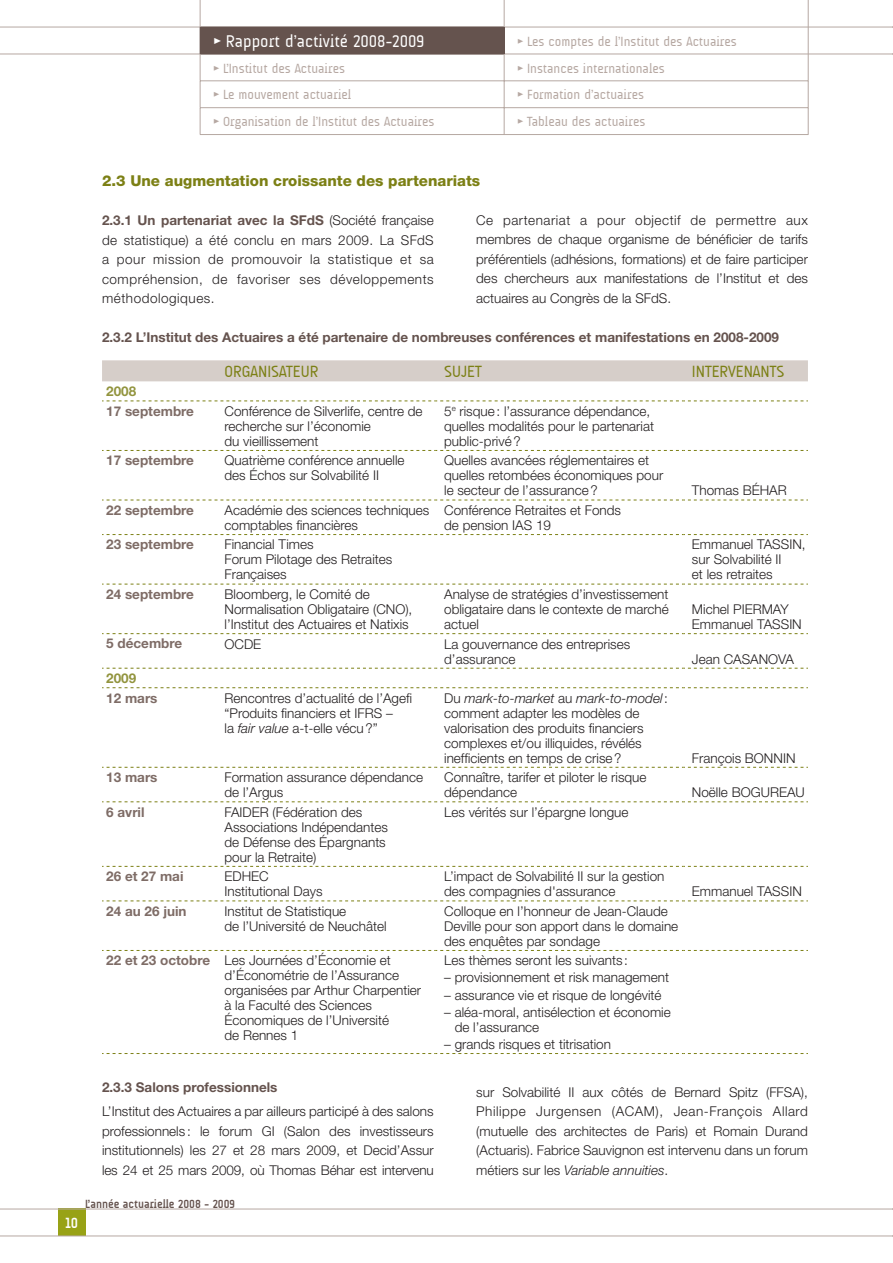
<style>
.page{position:relative;width:893px;height:1263px;background:#fff}
.page>*{position:absolute;margin:0;border:0;box-sizing:border-box;transform-origin:0 0}
.t1{font:17.25px "A Udimat";color:#fff}
.t2{font:16.5px "A Udimat";color:#7c8015}
.t3{font:800 15px "Helvetica Neue";color:#7c8015}
.t4{font:700 15px "A Udimat";color:#fff}
.t5{font:300 13.5px/15px "Helvetica Neue";color:#231f20}
.t6{font:13.5px "A Udimat";color:#b6a8a2}
.t7{font:700 13.5px "Helvetica Neue";color:#65534e}
.t8{font:700 13.5px "Helvetica Neue";color:#7e6c66}
.t9{font:700 13.5px "Helvetica Neue";color:#92943e}
.t10{font:700 12px "A Udimat";color:#65534e}
.s1{font-family:"Meta Black Caps Expert"}
.s2{font-weight:700;color:#65534e}
.s3{font-style:italic}
.s4{font-weight:700;color:#7e6c66}
</style>
<div class="page">
<div style="left:102px;top:360px;width:706px;height:21px;background:#d6cec9"></div>
<svg style="left:102px;top:400px;width:706px;height:1px"></svg>
<svg style="left:102px;top:450px;width:706px;height:1px"></svg>
<svg style="left:102px;top:500px;width:706px;height:1px"></svg>
<svg style="left:102px;top:534px;width:706px;height:1px"></svg>
<svg style="left:102px;top:584px;width:706px;height:1px"></svg>
<svg style="left:102px;top:633px;width:706px;height:1px"></svg>
<svg style="left:102px;top:668px;width:706px;height:1px"></svg>
<svg style="left:102px;top:687px;width:706px;height:1px"></svg>
<svg style="left:102px;top:767px;width:706px;height:1px"></svg>
<svg style="left:102px;top:801px;width:706px;height:1px"></svg>
<svg style="left:102px;top:866px;width:706px;height:1px"></svg>
<svg style="left:102px;top:900px;width:706px;height:1px"></svg>
<svg style="left:102px;top:950px;width:706px;height:1px"></svg>
<svg style="left:102px;top:1053px;width:706px;height:1px"></svg>
<div style="left:58px;top:1209px;width:27px;height:27px;background:#98a216"></div>
<hr style="left:0;top:1236px;width:893px;height:1px;background:#b6a8a2">
<hr style="left:0;top:1209px;width:893px;height:1px;background:#b6a8a2">
<hr style="left:0;top:27px;width:893px;height:1px;background:#b6a8a2">
<hr style="left:0;top:54px;width:893px;height:1px;background:#b6a8a2">
<div style="left:200px;top:27px;width:304px;height:27px;background:#65534e"></div>
<hr style="left:200px;top:54px;width:304px;height:1px;background:#65534e">
<hr style="left:200px;top:0;width:304px;height:1px;background:#b6a8a2">
<hr style="left:504px;top:0;width:304px;height:1px;background:#b6a8a2">
<svg style="left:200px;top:0;width:1px;height:134px"></svg>
<hr style="left:200px;top:81px;width:608px;height:1px;background:#b6a8a2">
<svg style="left:504px;top:0;width:1px;height:134px"></svg>
<svg style="left:808px;top:0;width:1px;height:134px"></svg>
<hr style="left:200px;top:107px;width:608px;height:1px;background:#b6a8a2">
<hr style="left:200px;top:134px;width:304px;height:1px;background:#b6a8a2">
<hr style="left:504px;top:134px;width:304px;height:1px;background:#b6a8a2">
<p class="t1" style="left:213px;top:34px;width:213px"><span class="s1">@</span> Rapport d’activité 2008-2009</p>
<p class="t6" style="left:517px;top:36px;width:221px"><span class="s1">@</span> Les comptes de l’Institut des Actuaires</p>
<p class="t6" style="left:213px;top:63px;width:134px"><span class="s1">@</span> L’Institut des Actuaires</p>
<p class="t6" style="left:517px;top:63px;width:149px"><span class="s1">@</span> Instances internationales</p>
<p class="t6" style="left:213px;top:89px;width:140px"><span class="s1">@</span> Le mouvement actuariel</p>
<p class="t6" style="left:517px;top:89px;width:128px"><span class="s1">@</span> Formation d’actuaires</p>
<p class="t6" style="left:213px;top:116px;width:223px"><span class="s1">@</span> Organisation de l’Institut des Actuaires</p>
<p class="t6" style="left:517px;top:116px;width:130px"><span class="s1">@</span> Tableau des actuaires</p>
<p class="t3" style="left:102px;top:175px;width:380px">2.3 Une augmentation croissante des partenariats</p>
<p class="t5" style="left:102px;top:212px;width:333px;line-height:19.5px;text-align:justify"><span class="s2">2.3.1 Un partenariat avec la SFdS</span> (Société française de statistique) a été conclu en mars 2009. La SFdS a pour mission de promouvoir la statistique et sa compréhension, de favoriser ses développements méthodologiques.</p>
<p class="t5" style="left:476px;top:212px;width:333px;line-height:19.5px;text-align:justify">Ce partenariat a pour objectif de permettre aux membres de chaque organisme de bénéficier de tarifs préférentiels (adhésions, formations) et de faire participer des chercheurs aux manifestations de l’Institut et des actuaires au Congrès de la SFdS.</p>
<p class="t7" style="left:102px;top:333px;width:679px">2.3.2 L’Institut des Actuaires a été partenaire de nombreuses conférences et manifestations en 2008-2009</p>
<p class="t2" style="left:225px;top:365px;width:95px">ORGANISATEUR</p>
<p class="t2" style="left:444px;top:365px;width:39px">SUJET</p>
<p class="t2" style="left:692px;top:365px;width:94px">INTERVENANTS</p>
<p class="t9" style="left:106px;top:386px;width:32px">2008</p>
<p class="t8" style="left:106px;top:406px;width:89px">17 septembre</p>
<p class="t5" style="left:225px;top:405px;width:200px">Conférence de Silverlife, centre de recherche sur l’économie<br>du vieillissement</p>
<p class="t5" style="left:444px;top:405px;width:211px">5<sup>e</sup> risque : l’assurance dépendance, quelles modalités pour le partenariat public-privé ?</p>
<p class="t8" style="left:106px;top:456px;width:89px">17 septembre</p>
<p class="t5" style="left:224px;top:454px;width:182px">Quatrième conférence annuelle des Échos sur Solvabilité II</p>
<p class="t5" style="left:444px;top:454px;width:221px">Quelles avancées réglementaires et quelles retombées économiques pour le secteur de l’assurance ?</p>
<p class="t5" style="left:692px;top:484px;width:96px">Thomas BÉHAR</p>
<p class="t8" style="left:106px;top:505px;width:89px">22 septembre</p>
<p class="t5" style="left:225px;top:504px;width:206px">Académie des sciences techniques comptables financières</p>
<p class="t5" style="left:444px;top:504px;width:178px">Conférence Retraites et Fonds de pension IAS 19</p>
<p class="t8" style="left:106px;top:540px;width:89px">23 septembre</p>
<p class="t5" style="left:225px;top:538px;width:169px">Financial Times<br>Forum Pilotage des Retraites<br>Françaises</p>
<p class="t5" style="left:692px;top:538px;width:115px">Emmanuel TASSIN, sur Solvabilité II<br>et les retraites</p>
<p class="t8" style="left:106px;top:589px;width:89px">24 septembre</p>
<p class="t5" style="left:225px;top:588px;width:189px">Bloomberg, le Comité de<br>Normalisation Obligataire (CNO), l’Institut des Actuaires et Natixis</p>
<p class="t5" style="left:444px;top:588px;width:226px;text-align:justify">Analyse de stratégies d’investissement obligataire dans le contexte de marché actuel</p>
<p class="t5" style="left:692px;top:603px;width:111px">Michel PIERMAY<br>Emmanuel TASSIN</p>
<p class="t8" style="left:106px;top:639px;width:77px">5 décembre</p>
<p class="t5" style="left:225px;top:637px;width:38px">OCDE</p>
<p class="t5" style="left:444px;top:637px;width:188px">La gouvernance des entreprises d’assurance</p>
<p class="t9" style="left:106px;top:673px;width:32px">2009</p>
<p class="t8" style="left:106px;top:693px;width:53px">12 mars</p>
<p class="t5" style="left:225px;top:691px;width:189px">Rencontres d’actualité de l’Agefi “Produits financiers et IFRS –<br>la <span class="s3">fair value</span> a-t-elle vécu ?”</p>
<p class="t5" style="left:444px;top:691px;width:225px">Du <span class="s3">mark-to-market</span> au <span class="s3">mark-to-model</span> : comment adapter les modèles de valorisation des produits financiers complexes et/ou illiquides, révélés inefficients en temps de crise ?</p>
<p class="t8" style="left:106px;top:772px;width:53px">13 mars</p>
<p class="t5" style="left:225px;top:771px;width:200px">Formation assurance dépendance de l’Argus</p>
<p class="t5" style="left:444px;top:771px;width:204px">Connaître, tarifer et piloter le risque dépendance</p>
<p class="t8" style="left:106px;top:807px;width:40px">6 avril</p>
<p class="t5" style="left:225px;top:806px;width:165px">FAIDER (Fédération des<br>Associations Indépendantes de Défense des Épargnants pour la Retraite)</p>
<p class="t5" style="left:444px;top:806px;width:186px">Les vérités sur l’épargne longue</p>
<p class="t8" style="left:106px;top:871px;width:79px">26 et 27 mai</p>
<p class="t5" style="left:225px;top:870px;width:99px">EDHEC<br>Institutional Days</p>
<p class="t5" style="left:444px;top:870px;width:222px">L’impact de Solvabilité II sur la gestion des compagnies d'assurance</p>
<p class="t8" style="left:106px;top:906px;width:82px">24 au 26 juin</p>
<p class="t5" style="left:225px;top:905px;width:164px">Institut de Statistique<br>de l’Université de Neuchâtel</p>
<p class="t5" style="left:444px;top:905px;width:236px">Colloque en l’honneur de Jean-Claude<br>Deville pour son apport dans le domaine des enquêtes par sondage</p>
<p class="t5" style="left:225px;top:954px;width:198px;text-indent:-118px"><span class="s4">22 et 23 octobre</span> Les Journées d’Économie et d’Économétrie de l’Assurance organisées par Arthur Charpentier à la Faculté des Sciences<br>Économiques de l’Université<br>de Rennes 1</p>
<p class="t5" style="left:444px;top:954px;width:185px">Les thèmes seront les suivants :</p>
<p class="t5" style="left:444px;top:971px;width:226px">– provisionnement et risk management</p>
<p class="t5" style="left:444px;top:988px;width:219px">– assurance vie et risque de longévité</p>
<p class="t5" style="left:455px;top:1006px;width:218px;text-indent:-11px">– aléa-moral, antisélection et économie de l’assurance</p>
<p class="t5" style="left:444px;top:1038px;width:168px">– grands risques et titrisation</p>
<p class="t5" style="left:692px;top:652px;width:104px">Jean CASANOVA</p>
<p class="t5" style="left:692px;top:751px;width:105px">François BONNIN</p>
<p class="t5" style="left:692px;top:786px;width:114px">Noëlle BOGUREAU</p>
<p class="t5" style="left:692px;top:885px;width:111px">Emmanuel TASSIN</p>
<p class="t7" style="left:102px;top:1083px;width:177px">2.3.3 Salons professionnels</p>
<p class="t5" style="left:102px;top:1103px;width:333px;line-height:19.5px;text-align:justify">L’Institut des Actuaires a par ailleurs participé à des salons professionnels : le forum GI (Salon des investisseurs institutionnels) les 27 et 28 mars 2009, et Decid’Assur les 24 et 25 mars 2009, où Thomas Béhar est intervenu</p>
<p class="t4" style="left:65px;top:1217px;width:14px">10</p>
<p class="t10" style="left:85px;top:1199px;width:152px">L’année actuarielle 2008 - 2009</p>
<p class="t5" style="left:476px;top:1083px;width:333px;line-height:19.5px;text-align:justify">sur Solvabilité II aux côtés de Bernard Spitz (FFSA), Philippe Jurgensen (ACAM), Jean-François Allard (mutuelle des architectes de Paris) et Romain Durand (Actuaris). Fabrice Sauvignon est intervenu dans un forum métiers sur les <span class="s3">Variable annuities</span>.</p>
</div>
